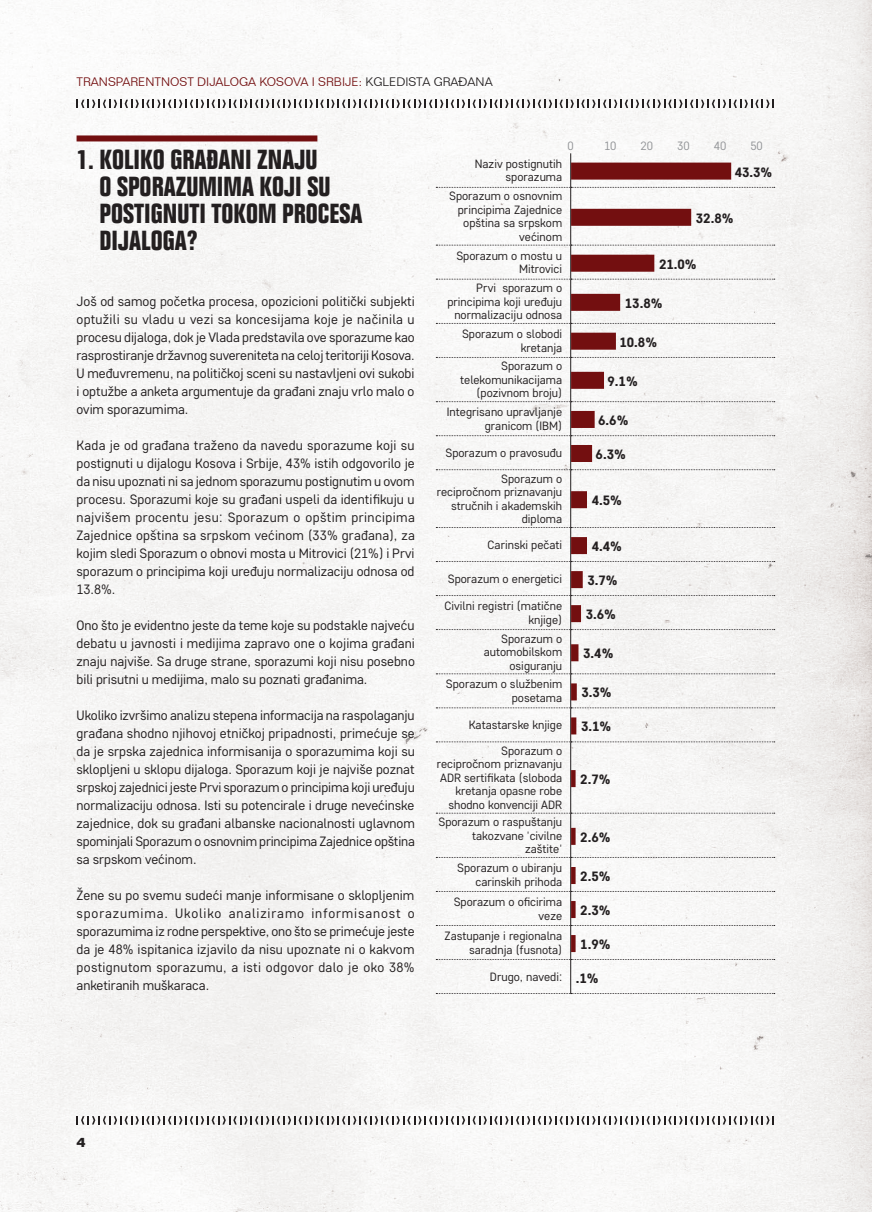
<style>
.page{position:relative;width:872px;height:1212px;background:#f6f6f5}
.page>*{position:absolute;margin:0;border:0;box-sizing:border-box;transform-origin:0 0}
.Heading_2{font:700 condensed 27px/27px "Folio Std";color:#231f20}
.List_Paragraph{font:13.5px/18px "Core Sans D35";letter-spacing:-.005em;color:#231f20;text-align:justify}
.t1{font:800 13.5px "Core Sans D65";color:#231f20}
.t2{font:700 13.5px "Folio Std";color:#231f20}
.t3{font:12px/13.5px "Core Sans D35";color:#231f20;text-align:right}
.t4{font:300 12px "Folio BT";color:#730f10}
.t5{font:12px "Core Sans D35";color:#939598}
.s1{color:#231f20}
</style>
<div class="page">
<svg style="left:77px;top:100px;width:697px;height:8px"></svg>
<svg style="left:77px;top:1116px;width:697px;height:8px"></svg>
<div style="left:77px;top:135px;width:240px;height:6px;background:#730f10"></div>
<hr style="left:570px;top:153px;width:1px;height:34px;background:#231f20">
<hr style="left:570px;top:188px;width:1px;height:57px;background:#231f20">
<hr style="left:570px;top:245px;width:1px;height:34px;background:#231f20">
<hr style="left:570px;top:279px;width:1px;height:44px;background:#231f20">
<hr style="left:570px;top:324px;width:1px;height:33px;background:#231f20">
<hr style="left:570px;top:358px;width:1px;height:43px;background:#231f20">
<hr style="left:570px;top:402px;width:1px;height:33px;background:#231f20">
<hr style="left:570px;top:436px;width:1px;height:33px;background:#231f20">
<hr style="left:570px;top:470px;width:1px;height:57px;background:#231f20">
<hr style="left:570px;top:528px;width:1px;height:33px;background:#231f20">
<hr style="left:570px;top:562px;width:1px;height:33px;background:#231f20">
<hr style="left:570px;top:596px;width:1px;height:33px;background:#231f20">
<hr style="left:570px;top:630px;width:1px;height:43px;background:#231f20">
<hr style="left:570px;top:674px;width:1px;height:33px;background:#231f20">
<hr style="left:570px;top:708px;width:1px;height:33px;background:#231f20">
<hr style="left:570px;top:742px;width:1px;height:71px;background:#231f20">
<hr style="left:570px;top:813px;width:1px;height:44px;background:#231f20">
<hr style="left:570px;top:858px;width:1px;height:33px;background:#231f20">
<hr style="left:570px;top:892px;width:1px;height:33px;background:#231f20">
<hr style="left:570px;top:926px;width:1px;height:33px;background:#231f20">
<hr style="left:570px;top:960px;width:1px;height:33px;background:#231f20">
<svg style="left:436px;top:187px;width:338px;height:1px"></svg>
<svg style="left:436px;top:245px;width:338px;height:1px"></svg>
<svg style="left:436px;top:279px;width:338px;height:1px"></svg>
<svg style="left:436px;top:323px;width:338px;height:1px"></svg>
<svg style="left:436px;top:357px;width:338px;height:1px"></svg>
<svg style="left:436px;top:401px;width:338px;height:1px"></svg>
<svg style="left:436px;top:435px;width:338px;height:1px"></svg>
<svg style="left:436px;top:469px;width:338px;height:1px"></svg>
<svg style="left:436px;top:527px;width:338px;height:1px"></svg>
<svg style="left:436px;top:561px;width:338px;height:1px"></svg>
<svg style="left:436px;top:595px;width:338px;height:1px"></svg>
<svg style="left:436px;top:629px;width:338px;height:1px"></svg>
<svg style="left:436px;top:673px;width:338px;height:1px"></svg>
<svg style="left:436px;top:707px;width:338px;height:1px"></svg>
<svg style="left:436px;top:741px;width:338px;height:1px"></svg>
<svg style="left:436px;top:813px;width:338px;height:1px"></svg>
<svg style="left:436px;top:857px;width:338px;height:1px"></svg>
<svg style="left:436px;top:891px;width:338px;height:1px"></svg>
<svg style="left:436px;top:925px;width:338px;height:1px"></svg>
<svg style="left:436px;top:959px;width:338px;height:1px"></svg>
<svg style="left:436px;top:993px;width:338px;height:1px"></svg>
<div style="left:571px;top:163px;width:160px;height:17px;background:#730f10"></div>
<div style="left:571px;top:209px;width:120px;height:17px;background:#730f10"></div>
<svg style="left:571px;top:255px;width:83px;height:17px"></svg>
<svg style="left:571px;top:294px;width:49px;height:17px"></svg>
<svg style="left:571px;top:333px;width:45px;height:17px"></svg>
<svg style="left:571px;top:372px;width:33px;height:17px"></svg>
<svg style="left:571px;top:411px;width:23px;height:17px"></svg>
<svg style="left:571px;top:445px;width:21px;height:17px"></svg>
<svg style="left:571px;top:491px;width:16px;height:17px"></svg>
<svg style="left:571px;top:537px;width:16px;height:17px"></svg>
<svg style="left:571px;top:571px;width:12px;height:17px"></svg>
<svg style="left:571px;top:605px;width:10px;height:17px"></svg>
<svg style="left:571px;top:644px;width:7px;height:17px"></svg>
<svg style="left:571px;top:683px;width:6px;height:17px"></svg>
<svg style="left:571px;top:717px;width:5px;height:17px"></svg>
<svg style="left:571px;top:770px;width:4px;height:17px"></svg>
<svg style="left:571px;top:828px;width:4px;height:17px"></svg>
<svg style="left:571px;top:867px;width:4px;height:17px"></svg>
<svg style="left:571px;top:901px;width:4px;height:17px"></svg>
<svg style="left:571px;top:935px;width:4px;height:17px"></svg>
<p class="t4" style="left:77px;top:74px;width:417px">TRANSPARENTNOST DIJALOGA KOSOVA I SRBIJE: <span class="s1">KGLEDISTA GRADANA</span></p>
<p class="Heading_2" style="left:99px;top:147px;width:265px;text-indent:-23px">1. KOLIKO GRAĐANI ZNAJU<br>O SPORAZUMIMA KOJI SU<br>POSTIGNUTI TOKOM PROCESA<br>DIJALOGA?</p>
<p class="List_Paragraph" style="left:77px;top:292px;width:340px">Još od samog početka procesa, opozicioni politički subjekti optužili su vladu u vezi sa koncesijama koje je načinila u procesu dijaloga, dok je Vlada predstavila ove sporazume kao rasprostiranje državnog suvereniteta na celoj teritoriji Kosova.<br>U međuvremenu, na političkoj sceni su nastavljeni ovi sukobi i optužbe a anketa argumentuje da građani znaju vrlo malo o ovim sporazumima.</p>
<p class="List_Paragraph" style="left:77px;top:436px;width:340px">Kada je od građana traženo da navedu sporazume koji su postignuti u dijalogu Kosova i Srbije, 43% istih odgovorilo je da nisu upoznati ni sa jednom sporazumu postignutim u ovom procesu. Sporazumi koje su građani uspeli da identifikuju u najvišem procentu jesu: Sporazum o opštim principima Zajednice opština sa srpskom većinom (33% građana), za kojim sledi Sporazum o obnovi mosta u Mitrovici (21%) i Prvi sporazum o principima koji uređuju normalizaciju odnosa od 13.8%.</p>
<p class="List_Paragraph" style="left:77px;top:616px;width:340px">Ono što je evidentno jeste da teme koje su podstakle najveću debatu u javnosti i medijima zapravo one o kojima građani znaju najviše. Sa druge strane, sporazumi koji nisu posebno bili prisutni u medijima, malo su poznati građanima.</p>
<p class="List_Paragraph" style="left:77px;top:706px;width:340px">Ukoliko izvršimo analizu stepena informacija na raspolaganju građana shodno njihovoj etničkoj pripadnosti, primećuje se da je srpska zajednica informisanija o sporazumima koji su sklopljeni u sklopu dijaloga. Sporazum koji je najviše poznat srpskoj zajednici jeste Prvi sporazum o principima koji uređuju normalizaciju odnosa. Isti su potencirale i druge nevećinske zajednice, dok su građani albanske nacionalnosti uglavnom spominjali Sporazum o osnovnim principima Zajednice opština sa srpskom većinom.</p>
<p class="List_Paragraph" style="left:77px;top:886px;width:340px">Žene su po svemu sudeći manje informisane o sklopljenim sporazumima. Ukoliko analiziramo informisanost o sporazumima iz rodne perspektive, ono što se primećuje jeste da je 48% ispitanica izjavilo da nisu upoznate ni o kakvom postignutom sporazumu, a isti odgovor dalo je oko 38% anketiranih muškaraca.</p>
<p class="t5" style="left:567px;top:138px;width:8px">0</p>
<p class="t5" style="left:604px;top:138px;width:14px">10</p>
<p class="t5" style="left:640px;top:138px;width:14px">20</p>
<p class="t5" style="left:677px;top:138px;width:14px">30</p>
<p class="t5" style="left:713px;top:138px;width:14px">40</p>
<p class="t5" style="left:750px;top:138px;width:14px">50</p>
<p class="t3" style="left:475px;top:157px;width:89px">Naziv postignutih sporazuma</p>
<p class="t1" style="left:734px;top:163px;width:39px">43.3%</p>
<p class="t3" style="left:449px;top:189px;width:115px">Sporazum o osnovnim principima Zajednice opština sa srpskom većinom</p>
<p class="t1" style="left:696px;top:209px;width:39px">32.8%</p>
<p class="t3" style="left:456px;top:248px;width:107px">Sporazum o mostu u<br>Mitrovici</p>
<p class="t1" style="left:659px;top:255px;width:39px">21.0%</p>
<p class="t3" style="left:447px;top:281px;width:116px">Prvi sporazum o principima koji uređuju normalizaciju odnosa</p>
<p class="t1" style="left:625px;top:294px;width:39px">13.8%</p>
<p class="t3" style="left:462px;top:327px;width:102px">Sporazum o slobodi kretanja</p>
<p class="t1" style="left:619px;top:333px;width:39px">10.8%</p>
<p class="t3" style="left:460px;top:359px;width:103px">Sporazum o telekomunikacijama (pozivnom broju)</p>
<p class="t1" style="left:607px;top:372px;width:32px">9.1%</p>
<p class="t3" style="left:447px;top:405px;width:117px">Integrisano upravljanje granicom (IBM)</p>
<p class="t1" style="left:598px;top:411px;width:32px">6.6%</p>
<p class="t3" style="left:445px;top:446px;width:118px">Sporazum o pravosuđu</p>
<p class="t1" style="left:595px;top:445px;width:32px">6.3%</p>
<p class="t3" style="left:437px;top:471px;width:127px">Sporazum o recipročnom priznavanju stručnih i akademskih diploma</p>
<p class="t1" style="left:591px;top:492px;width:32px">4.5%</p>
<p class="t3" style="left:487px;top:538px;width:76px">Carinski pečati</p>
<p class="t1" style="left:591px;top:537px;width:32px">4.4%</p>
<p class="t3" style="left:448px;top:572px;width:116px">Sporazum o energetici</p>
<p class="t1" style="left:587px;top:571px;width:32px">3.7%</p>
<p class="t3" style="left:444px;top:599px;width:119px">Civilni registri (matične knjige)</p>
<p class="t1" style="left:585px;top:605px;width:32px">3.6%</p>
<p class="t3" style="left:484px;top:631px;width:80px">Sporazum o automobilskom osiguranju</p>
<p class="t1" style="left:583px;top:645px;width:32px">3.4%</p>
<p class="t3" style="left:446px;top:677px;width:118px">Sporazum o službenim posetama</p>
<p class="t1" style="left:581px;top:684px;width:32px">3.3%</p>
<p class="t3" style="left:469px;top:718px;width:95px">Katastarske knjige</p>
<p class="t1" style="left:581px;top:718px;width:32px">3.1%</p>
<p class="t3" style="left:437px;top:743px;width:127px">Sporazum o recipročnom priznavanju<br>ADR sertifikata (sloboda kretanja opasne robe shodno konvenciji ADR</p>
<p class="t1" style="left:580px;top:770px;width:32px">2.7%</p>
<p class="t3" style="left:438px;top:815px;width:125px">Sporazum o raspuštanju takozvane 'civilne zaštite'</p>
<p class="t1" style="left:580px;top:828px;width:32px">2.6%</p>
<p class="t3" style="left:457px;top:861px;width:106px">Sporazum o ubiranju carinskih prihoda</p>
<p class="t1" style="left:580px;top:867px;width:32px">2.5%</p>
<p class="t3" style="left:454px;top:895px;width:110px">Sporazum o oficirima veze</p>
<p class="t1" style="left:580px;top:901px;width:32px">2.3%</p>
<p class="t3" style="left:444px;top:929px;width:119px">Zastupanje i regionalna saradnja (fusnota)</p>
<p class="t1" style="left:580px;top:935px;width:32px">1.9%</p>
<p class="t3" style="left:490px;top:969px;width:74px">Drugo, navedi:</p>
<p class="t1" style="left:576px;top:969px;width:24px">.1%</p>
<p class="t2" style="left:77px;top:1134px;width:11px">4</p>
</div>
